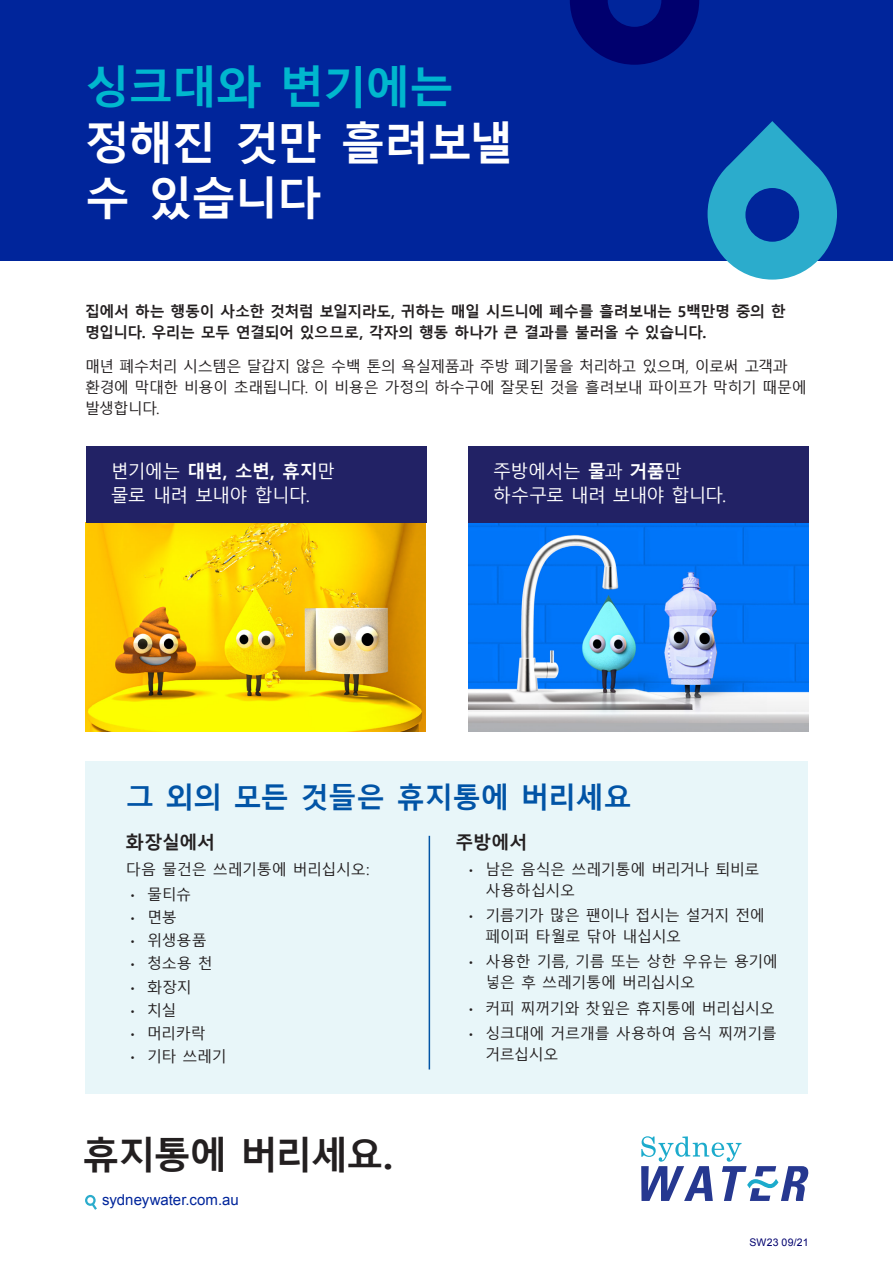
<style>
.page{position:relative;width:893px;height:1263px;background:#fff}
.page>*{position:absolute;margin:0;border:0;box-sizing:border-box;transform-origin:0 0}
.t1{font:700 45px/55.5px "Malgun Gothic";letter-spacing:-.04em;color:#fff}
.t2{font:700 37.5px "Malgun Gothic";letter-spacing:-.055em;color:#231f20}
.t3{font:700 28.5px "Malgun Gothic";letter-spacing:-.03em;color:#0154a6}
.t4{font:18px "Malgun Gothic";letter-spacing:-.05em;color:#fff}
.t5{font:700 18px "Malgun Gothic";color:#fff}
.t6{font:700 18px "Malgun Gothic";letter-spacing:-.01em;color:#231f20}
.t7{font:15px/21px "Malgun Gothic";letter-spacing:-.03em;color:#231f20}
.t8{font:700 15px/21px "Malgun Gothic";letter-spacing:-.035em;color:#231f20}
.t9{font:15px "Arial";letter-spacing:-.005em;color:#00259b}
.t10{font:10.5px "Arial";letter-spacing:.02em;color:#00006e}
.s1{color:#00b7ce}
.s2{font-weight:400}
.s3{font-weight:700}
.s4{font-family:"Mont"}
</style>
<div class="page">
<div style="left:0;top:0;width:893px;height:260px;background:#00259b"></div>
<div style="left:85px;top:761px;width:723px;height:333px;background:#e8f6f9"></div>
<img style="left:85px;top:522px;width:341px;height:209px">
<img style="left:469px;top:522px;width:340px;height:209px">
<div style="left:86px;top:446px;width:340px;height:76px;background:#222265"></div>
<div style="left:469px;top:446px;width:340px;height:76px;background:#222265"></div>
<hr style="left:429px;top:836px;width:1px;height:233px;background:#0154a6">
<svg style="left:85px;top:1195px;width:12px;height:15px"></svg>
<svg style="left:641px;top:1136px;width:167px;height:65px"></svg>
<svg style="left:708px;top:121px;width:129px;height:159px"></svg>
<svg style="left:570px;top:0;width:129px;height:65px"></svg>
<p class="t1" style="left:85px;top:60px;width:430px"><span class="s1">싱크대와 변기에는 </span>정해진 것만 흘려보낼 수 있습니다</p>
<p class="t8" style="left:85px;top:301px;width:702px">집에서 하는 행동이 사소한 것처럼 보일지라도, 귀하는 매일 시드니에 폐수를 흘려보내는 5백만명 중의 한 명입니다. 우리는 모두 연결되어 있으므로, 각자의 행동 하나가 큰 결과를 불러올 수 있습니다.</p>
<p class="t7" style="left:85px;top:356px;width:723px">매년 폐수처리 시스템은 달갑지 않은 수백 톤의 욕실제품과 주방 폐기물을 처리하고 있으며, 이로써 고객과 환경에 막대한 비용이 초래됩니다. 이 비용은 가정의 하수구에 잘못된 것을 흘려보내 파이프가 막히기 때문에 발생합니다.</p>
<p class="t5" style="left:111px;top:461px;width:226px"><span class="s2">변기에는</span> 대변, 소변, 휴지<span class="s2">만</span></p>
<p class="t4" style="left:111px;top:485px;width:201px">물로 내려 보내야 합니다.</p>
<p class="t4" style="left:493px;top:461px;width:191px">주방에서는 <span class="s3">물</span>과 <span class="s3">거품</span>만</p>
<p class="t4" style="left:493px;top:485px;width:234px">하수구로 내려 보내야 합니다.</p>
<p class="t3" style="left:126px;top:781px;width:507px">그 외의 모든 것들은 휴지통에 버리세요</p>
<p class="t6" style="left:456px;top:832px;width:73px">주방에서</p>
<p class="t7" style="left:485px;top:859px;width:276px;text-indent:-17px"><span class="s4">•</span> 남은 음식은 쓰레기통에 버리거나 퇴비로 사용하십시오</p>
<p class="t7" style="left:485px;top:905px;width:281px;text-indent:-17px"><span class="s4">•</span> 기름기가 많은 팬이나 접시는 설거지 전에 페이퍼 타월로 닦아 내십시오</p>
<p class="t7" style="left:485px;top:952px;width:294px;text-indent:-17px"><span class="s4">•</span> 사용한 기름, 기름 또는 상한 우유는 용기에 넣은 후 쓰레기통에 버리십시오</p>
<p class="t7" style="left:468px;top:998px;width:308px"><span class="s4">•</span> 커피 찌꺼기와 찻잎은 휴지통에 버리십시오</p>
<p class="t7" style="left:485px;top:1023px;width:293px;text-indent:-17px"><span class="s4">•</span> 싱크대에 거르개를 사용하여 음식 찌꺼기를 거르십시오</p>
<p class="t6" style="left:126px;top:832px;width:91px">화장실에서</p>
<p class="t7" style="left:126px;top:859px;width:245px">다음 물건은 쓰레기통에 버리십시오:</p>
<p class="t7" style="left:130px;top:884px;width:63px"><span class="s4">•</span> 물티슈</p>
<p class="t7" style="left:130px;top:907px;width:48px"><span class="s4">•</span> 면봉</p>
<p class="t7" style="left:130px;top:931px;width:78px"><span class="s4">•</span> 위생용품</p>
<p class="t7" style="left:130px;top:954px;width:84px"><span class="s4">•</span> 청소용 천</p>
<p class="t7" style="left:130px;top:977px;width:63px"><span class="s4">•</span> 화장지</p>
<p class="t7" style="left:130px;top:1000px;width:48px"><span class="s4">•</span> 치실</p>
<p class="t7" style="left:130px;top:1023px;width:77px"><span class="s4">•</span> 머리카락</p>
<p class="t7" style="left:130px;top:1046px;width:98px"><span class="s4">•</span> 기타 쓰레기</p>
<p class="t2" style="left:82px;top:1133px;width:312px">휴지통에 버리세요.</p>
<p class="t9" style="left:102px;top:1190px;width:138px">sydneywater.com.au</p>
<p class="t10" style="left:749px;top:1236px;width:60px">SW23 09/21</p>
</div>
